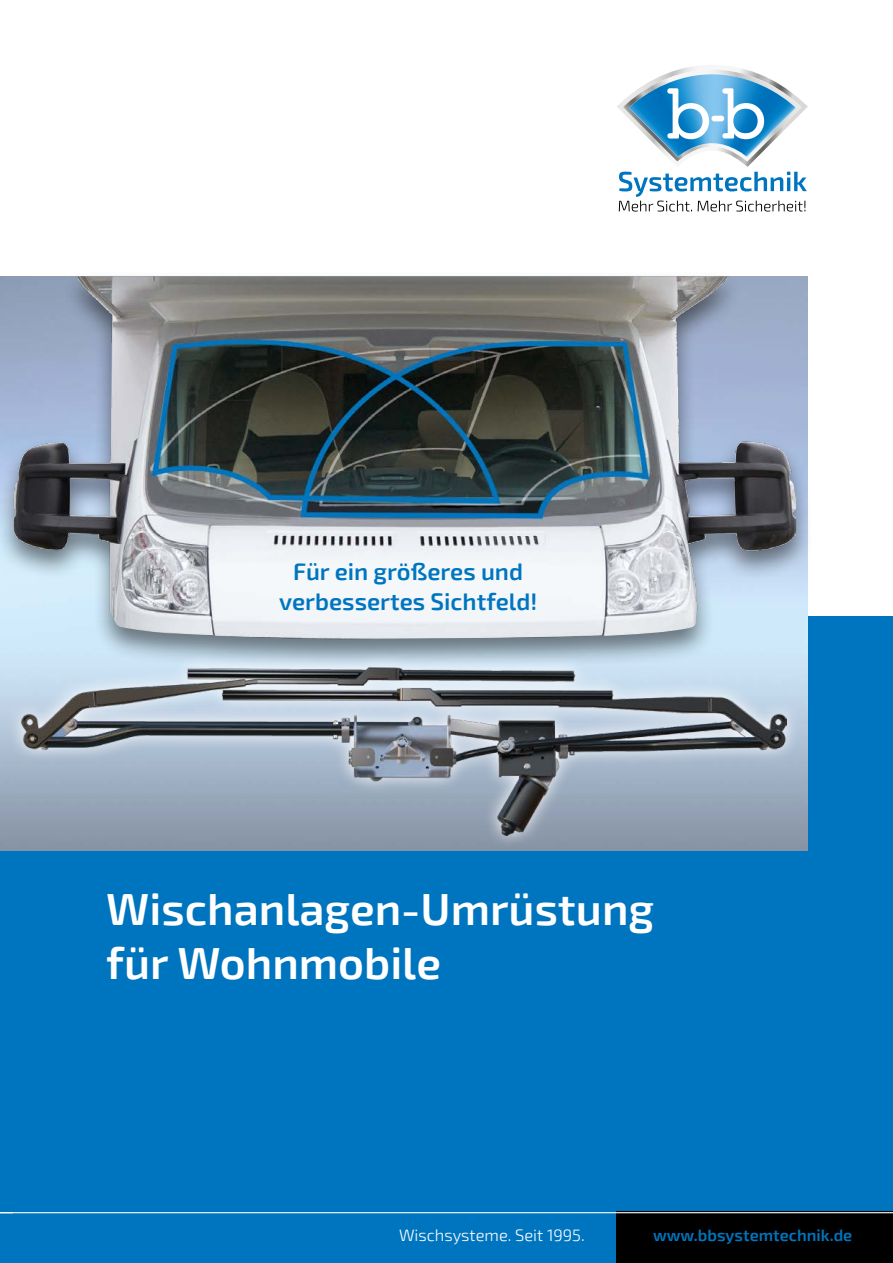
<style>
.page{position:relative;width:893px;height:1263px;background:#fff}
.page>*{position:absolute;margin:0;border:0;box-sizing:border-box;transform-origin:0 0}
.t1{font:600 45px/54px "Exo 2";color:#fff}
.t2{font:600 24px/30px "Exo 2";color:#0075bf;text-align:center}
.t3{font:300 16.5px "Exo 2";color:#fff}
.t4{font:600 16.5px "Exo 2";color:#0075bf}
</style>
<div class="page">
<div style="left:0;top:617px;width:893px;height:646px;background:#0075bf"></div>
<div style="left:617px;top:1212px;width:276px;height:51px;background:#000"></div>
<svg style="left:617px;top:66px;width:191px;height:146px"></svg>
<div style="left:711px;top:116px;width:13px;height:5px;background:#fff;border-radius:3px"></div>
<hr style="left:0;top:1212px;width:893px;height:1px;background:#fff">
<div style="left:0;top:271px;width:814px;height:400px;background:#000;opacity:.5"></div>
<img style="left:14px;top:276px;width:782px;height:363px">
<svg style="left:7px;top:652px;width:794px;height:198px;background:#a9bbcb"></svg>
<img style="left:21px;top:668px;width:766px;height:168px">
<p class="t2" style="left:279px;top:557px;width:260px">Für ein größeres und verbessertes Sichtfeld!</p>
<h1 class="t1" style="left:106px;top:883px;width:549px">Wischanlagen-Umrüstung für Wohnmobile</h1>
<p class="t3" style="left:399px;top:1225px;width:187px">Wischsysteme. Seit 1995.</p>
<p class="t4" style="left:653px;top:1225px;width:201px">www.bbsystemtechnik.de</p>
</div>
